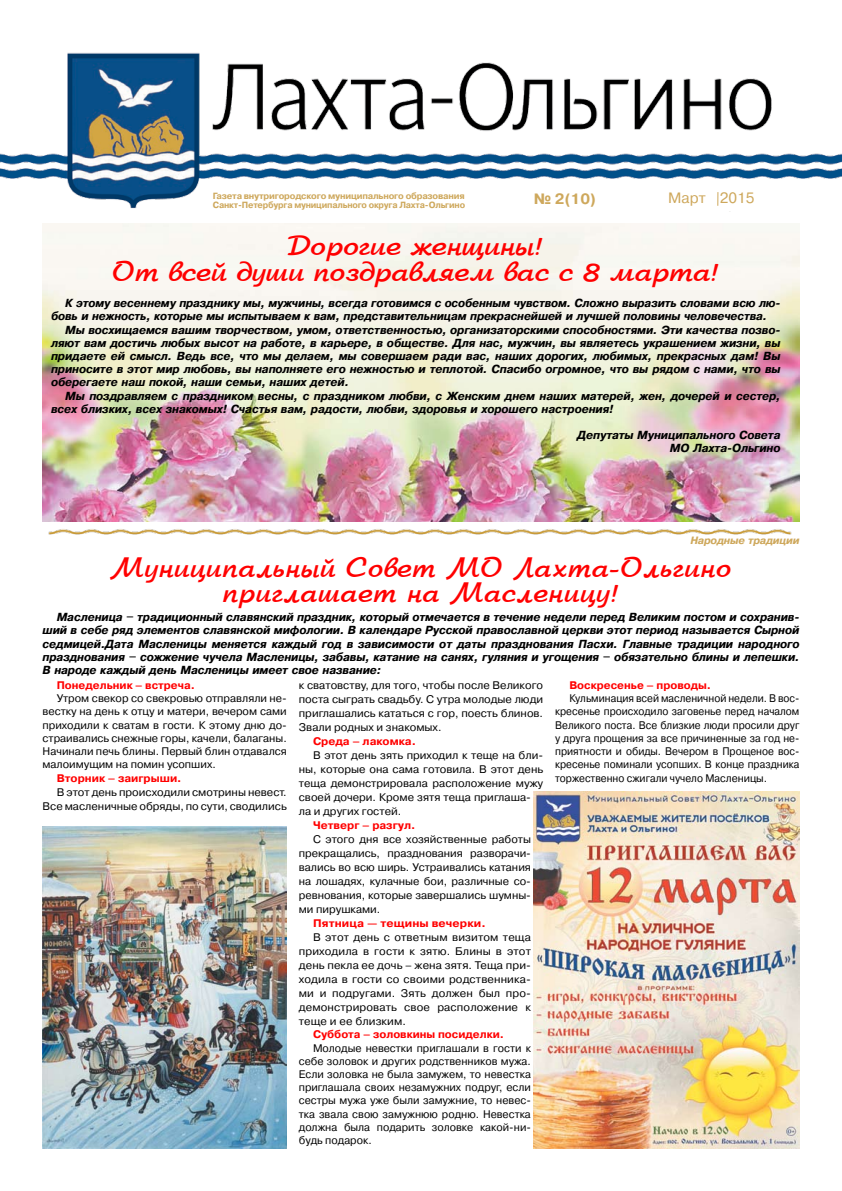
<style>
.page{position:relative;width:842px;height:1191px;background:#fff}
.page>*{position:absolute;margin:0;border:0;box-sizing:border-box;transform-origin:0 0}
.t1{font:700 28px/24px "Arbat";letter-spacing:.01em;color:#f00;text-align:center}
.t2{font:700 28px/26px "Arbat";letter-spacing:-.01em;color:#f00;text-align:center}
.t3{font:15px "Pragmatica C";color:#cea85c}
.t4{font:700 15px "Pragmatica C";color:#cea85c}
.t5{font:11px/14px "Pragmatica C";color:#000;text-align:justify}
.t6{font:italic 700 11px/13.2px "Pragmatica";letter-spacing:-.01em;color:#000;text-align:justify;scale:.96 1}
.t7{font:11px/13.2px "Pragmatica C";color:#000;text-align:justify;scale:.93 1}
.t8{font:italic 700 11px/13.2px "Pragmatica";letter-spacing:-.01em;color:#000;scale:.95 1}
.t9{font:700 11px "Pragmatica C";color:#f00}
.t10{font:700 11px "Pragmatica C";color:#f00;scale:1.05 1}
.t11{font:italic 700 10px "Pragmatica";letter-spacing:-.02em;color:#cea85c}
.t12{font:700 9px "Pragmatica C";letter-spacing:-.02em;color:#cea85c;scale:.96 1}
.t13{font:700 9px "Pragmatica C";letter-spacing:-.02em;color:#cea85c}
</style>
<div class="page">
<img style="left:43px;top:223px;width:756px;height:297px">
<img style="left:0;top:52px;width:842px;height:160px">
<div style="left:535px;top:191px;width:242px;height:20px;background:#fff"></div>
<svg style="left:717px;top:192px;width:1px;height:14px"></svg>
<div style="left:206px;top:191px;width:242px;height:20px;background:#fff"></div>
<img style="left:43px;top:520px;width:756px;height:15px">
<img style="left:534px;top:791px;width:265px;height:357px">
<img style="left:43px;top:826px;width:244px;height:322px">
<p class="t13" style="left:213px;top:191px;width:253px">Газета внутригородского муниципального образования</p>
<h2 class="t4" style="left:534px;top:190px;width:64px">№ 2(10)</h2>
<h2 class="t3" style="left:668px;top:190px;width:88px">Март 2015</h2>
<p class="t12" style="left:213px;top:200px;width:264px">Санкт-Петербурга муниципального округа Лахта-Ольгино</p>
<h1 class="t2" style="left:112px;top:233px;width:609px">Дорогие женщины!<br>От всей души поздравляем вас с 8 марта!</h1>
<p class="t8" style="left:51px;top:297px;width:769px;text-indent:14px">К этому весеннему празднику мы, мужчины, всегда готовимся с особенным чувством. Сложно выразить словами всю лю&shy;бовь и нежность, которые мы испытываем к вам, представительницам прекраснейшей и лучшей половины человечества.</p>
<p class="t6" style="left:51px;top:323px;width:761px;text-indent:14px">Мы восхищаемся вашим творчеством, умом, ответственностью, организаторскими способностями. Эти качества позво&shy;ляют вам достичь любых высот на работе, в карьере, в обществе. Для нас, мужчин, вы являетесь украшением жизни, вы придаете ей смысл. Ведь все, что мы делаем, мы совершаем ради вас, наших дорогих, любимых, прекрасных дам! Вы приносите в этот мир любовь, вы наполняете его нежностью и теплотой. Спасибо огромное, что вы рядом с нами, что вы оберегаете наш покой, наши семьи, наших детей.</p>
<p class="t6" style="left:51px;top:389px;width:761px;text-indent:14px">Мы поздравляем с праздником весны, с праздником любви, с Женским днем наших матерей, жен, дочерей и сестер, всех близких, всех знакомых! Счастья вам, радости, любви, здоровья и хорошего настроения!</p>
<p class="t6" style="left:577px;top:429px;width:213px;text-align:right">Депутаты Муниципального Совета<br>МО Лахта-Ольгино</p>
<p class="t11" style="left:690px;top:535px;width:111px">Народные традиции</p>
<h1 class="t1" style="left:110px;top:556px;width:623px">Муниципальный Совет МО Лахта-Ольгино приглашает на Масленицу!</h1>
<p class="t6" style="left:43px;top:610px;width:790px;text-indent:14px">Масленица – традиционный славянский праздник, который отмечается в течение недели перед Великим постом и сохранив&shy;ший в себе ряд элементов славянской мифологии. В календаре Русской православной церкви этот период называется Сырной седмицей.Дата Масленицы меняется каждый год в зависимости от даты празднования Пасхи. Главные традиции народного празднования – сожжение чучела Масленицы, забавы, катание на санях, гуляния и угощения – обязательно блины и лепешки.<br>В народе каждый день Масленицы имеет свое название:</p>
<p class="t9" style="left:57px;top:679px;width:140px">Понедельник – встреча.</p>
<p class="t5" style="left:43px;top:692px;width:246px;line-height:13.2px;text-indent:14px">Утром свекор со свекровью отправляли не&shy;вестку на день к отцу и матери, вечером сами приходили к сватам в гости. К этому дню до&shy;страивались снежные горы, качели, балаганы.<br>Начинали печь блины. Первый блин отдавался малоимущим на помин усопших.</p>
<p class="t9" style="left:57px;top:772px;width:126px">Вторник – заигрыши.</p>
<p class="t5" style="left:43px;top:785px;width:246px;text-align:right">В этот день происходили смотрины невест.<br>Все масленичные обряды, по сути, сводились</p>
<p class="t5" style="left:299px;top:678px;width:246px">к сватовству, для того, чтобы после Великого поста сыграть свадьбу. С утра молодые люди приглашались кататься с гор, поесть блинов.<br>Звали родных и знакомых.</p>
<p class="t9" style="left:313px;top:735px;width:105px">Среда – лакомка.</p>
<p class="t5" style="left:299px;top:748px;width:246px;text-align:left;text-indent:14px">В этот день зять приходил к теще на бли&shy;ны, которые она сама готовила. В этот день теща демонстрировала расположение мужу своей дочери. Кроме зятя теща приглаша&shy;ла и других гостей.</p>
<p class="t9" style="left:313px;top:819px;width:104px">Четверг – разгул.</p>
<p class="t5" style="left:299px;top:832px;width:234px;text-indent:14px">С этого дня все хозяйственные работы прекращались, празднования разворачи&shy;вались во всю ширь. Устраивались катания на лошадях, кулачные бои, различные со&shy;ревнования, которые завершались шумны&shy;ми пирушками.</p>
<p class="t10" style="left:313px;top:917px;width:166px">Пятница — тещины вечерки.</p>
<p class="t5" style="left:299px;top:930px;width:234px;text-indent:14px">В этот день с ответным визитом теща приходила в гости к зятю. Блины в этот день пекла ее дочь – жена зятя. Теща при&shy;ходила в гости со своими родственника&shy;ми и подругами. Зять должен был про&shy;демонстрировать свое расположение к теще и ее близким.</p>
<p class="t9" style="left:313px;top:1028px;width:193px">Суббота – золовкины посиделки.</p>
<p class="t5" style="left:299px;top:1041px;width:234px;line-height:13.2px;text-indent:14px">Молодые невестки приглашали в гости к себе золовок и других родственников мужа.<br>Если золовка не была замужем, то невестка приглашала своих незамужних подруг, если сестры мужа уже были замужние, то невес&shy;тка звала свою замужнюю родню. Невестка должна была подарить золовке какой-ни&shy;будь подарок.</p>
<p class="t9" style="left:569px;top:679px;width:143px">Воскресенье – проводы.</p>
<p class="t7" style="left:555px;top:692px;width:264px;text-indent:14px">Кульминация всей масленичной недели. В вос&shy;кресенье происходило заговенье перед началом Великого поста. Все близкие люди просили друг у друга прощения за все причиненные за год не&shy;приятности и обиды. Вечером в Прощеное вос&shy;кресенье поминали усопших. В конце праздника торжественно сжигали чучело Масленицы.</p>
</div>
